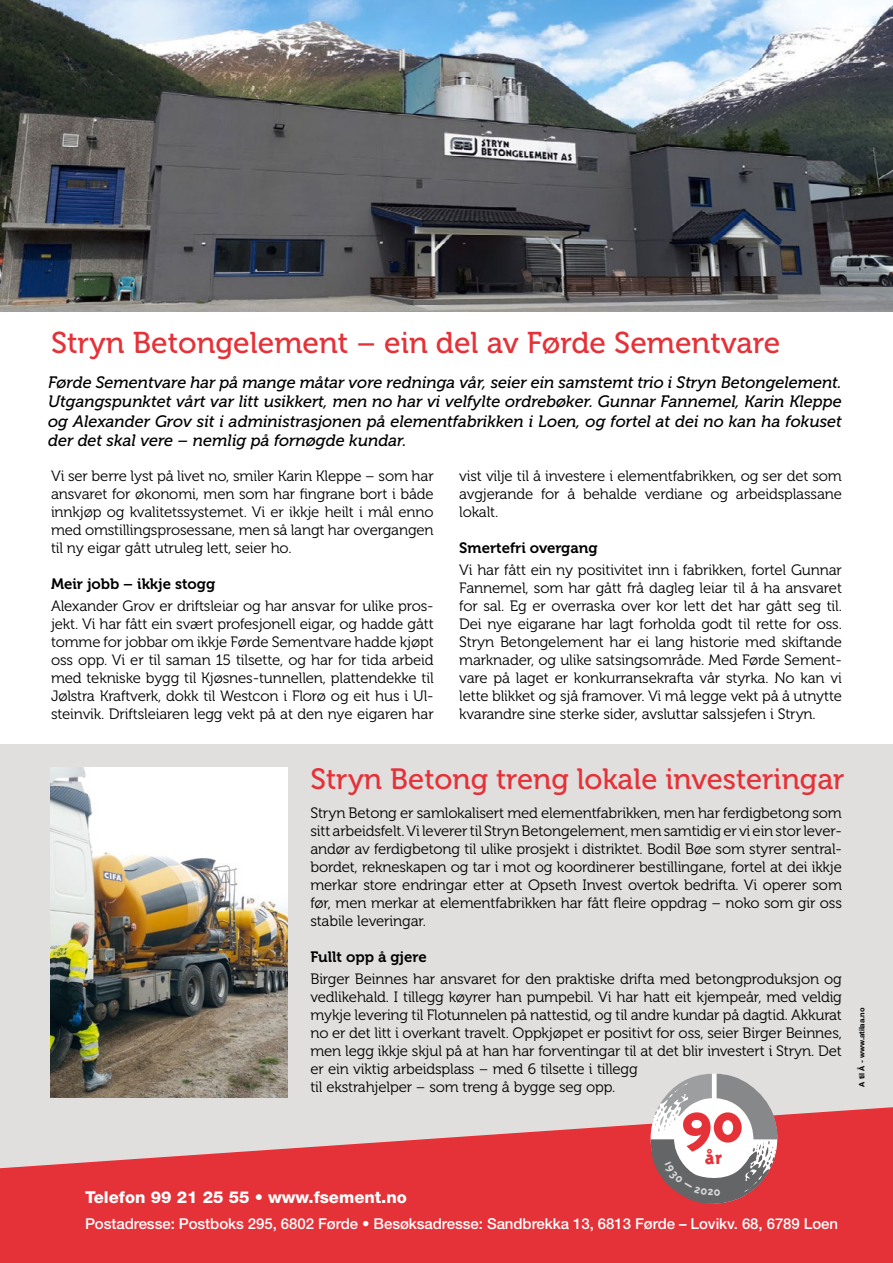
<style>
.page{position:relative;width:893px;height:1263px;background:#fff}
.page>*{position:absolute;margin:0;border:0;box-sizing:border-box;transform-origin:0 0}
.t1{font:800 60.45px "Triplex";color:#e53138}
.t2{font:30px "Museo 500";color:#e53138}
.t3{font:29.25px "Museo 500";color:#e53138}
.t4{font:800 20.1px "Triplex";color:#e53138}
.t5{font:italic 16.5px/19.5px "Museo 500";color:#000;text-align:justify}
.t6{font:800 16.5px "Helvetica Neue LT Std";color:#fff}
.t7{font:15px/18px "Museo 300";letter-spacing:-.01em;color:#000;text-align:justify}
.t8{font:500 15px "Helvetica Neue LT Std";letter-spacing:-.005em;color:#fff}
.t9{font:15px "Museo 700";color:#000}
.t10{font:700 7.5px "Helvetica Neue LT Std";color:#000}
</style>
<div class="page">
<div style="left:0;top:744px;width:893px;height:519px;background:#e1dfde"></div>
<img style="left:0;top:0;width:893px;height:311px">
<svg style="left:0;top:1107px;width:893px;height:156px;fill:#e53138"></svg>
<img style="left:50px;top:767px;width:237px;height:331px">
<svg style="left:651px;top:1074px;width:126px;height:130px"></svg>
<h2 class="t2" style="left:51px;top:326px;width:731px">Stryn Betongelement – ein del av Førde Sementvare</h2>
<p class="t5" style="left:48px;top:372px;width:795px">Førde Sementvare har på mange måtar vore redninga vår, seier ein samstemt trio i Stryn Betongelement.<br>Utgangspunktet vårt var litt usikkert, men no har vi velfylte ordrebøker. Gunnar Fannemel, Karin Kleppe og Alexander Grov sit i administrasjonen på elementfabrikken i Loen, og fortel at dei no kan ha fokuset der det skal vere – nemlig på fornøgde kundar.</p>
<p class="t7" style="left:51px;top:467px;width:384px">Vi ser berre lyst på livet no, smiler Karin Kleppe – som har ansvaret for økonomi, men som har fingrane bort i både innkjøp og kvalitetssystemet. Vi er ikkje heilt i mål enno med omstillingsprosessane, men så langt har overgangen til ny eigar gått utruleg lett, seier ho.</p>
<p class="t9" style="left:51px;top:576px;width:166px">Meir jobb – ikkje stogg</p>
<p class="t7" style="left:51px;top:598px;width:384px">Alexander Grov er driftsleiar og har ansvar for ulike pros&shy;jekt. Vi har fått ein svært profesjonell eigar, og hadde gått tomme for jobbar om ikkje Førde Sementvare hadde kjøpt oss opp. Vi er til saman 15 tilsette, og har for tida arbeid med tekniske bygg til Kjøsnes-tunnellen, plattendekke til Jølstra Kraftverk, dokk til Westcon i Florø og eit hus i Ul&shy;steinvik. Driftsleiaren legg vekt på at den nye eigaren har</p>
<p class="t7" style="left:459px;top:467px;width:384px">vist vilje til å investere i elementfabrikken, og ser det som avgjerande for å behalde verdiane og arbeidsplassane lokalt.</p>
<p class="t9" style="left:459px;top:540px;width:140px">Smertefri overgang</p>
<p class="t7" style="left:459px;top:562px;width:384px">Vi har fått ein ny positivitet inn i fabrikken, fortel Gunnar Fannemel, som har gått frå dagleg leiar til å ha ansvaret for sal. Eg er overraska over kor lett det har gått seg til.<br>Dei nye eigarane har lagt forholda godt til rette for oss.<br>Stryn Betongelement har ei lang historie med skiftande marknader, og ulike satsingsområde. Med Førde Sement&shy;vare på laget er konkurransekrafta vår styrka. No kan vi lette blikket og sjå framover. Vi må legge vekt på å utnytte kvarandre sine sterke sider, avsluttar salssjefen i Stryn.</p>
<h3 class="t3" style="left:310px;top:763px;width:536px">Stryn Betong treng lokale investeringar</h3>
<p class="t7" style="left:310px;top:804px;width:533px">Stryn Betong er samlokalisert med elementfabrikken, men har ferdigbetong som sitt arbeidsfelt. Vi leverer til Stryn Betongelement, men samtidig er vi ein stor lever&shy;andør av ferdigbetong til ulike prosjekt i distriktet. Bodil Bøe som styrer sentral&shy;bordet, rekneskapen og tar i mot og koordinerer bestillingane, fortel at dei ikkje merkar store endringar etter at Opseth Invest overtok bedrifta. Vi operer som før, men merkar at elementfabrikken har fått fleire oppdrag – noko som gir oss stabile leveringar.</p>
<p class="t9" style="left:310px;top:948px;width:118px">Fullt opp å gjere</p>
<p class="t7" style="left:310px;top:970px;width:533px;text-align:left">Birger Beinnes har ansvaret for den praktiske drifta med betongproduksjon og vedlikehald. I tillegg køyrer han pumpebil. Vi har hatt eit kjempeår, med veldig mykje levering til Flotunnelen på nattestid, og til andre kundar på dagtid. Akkurat no er det litt i overkant travelt. Oppkjøpet er positivt for oss, seier Birger Beinnes, men legg ikkje skjul på at han har forventingar til at det blir investert i Stryn. Det er ein viktig arbeidsplass – med 6 tilsette i tillegg<br>til ekstrahjelper – som treng å bygge seg opp.</p>
<h1 class="t1" style="left:681px;top:1088px;width:64px">90</h1>
<h3 class="t4" style="left:705px;top:1146px;width:19px">år</h3>
<p class="t6" style="left:85px;top:1187px;width:323px">Telefon 99 21 25 55 • www.fsement.no</p>
<p class="t8" style="left:85px;top:1215px;width:755px">Postadresse: Postboks 295, 6802 Førde • Besøksadresse: Sandbrekka 13, 6813 Førde – Lovikv. 68, 6789 Loen</p>
<p class="t10" style="left:857px;top:1086px;width:80px;rotate:-90deg">A til Å - www.atilaa.no</p>
</div>
